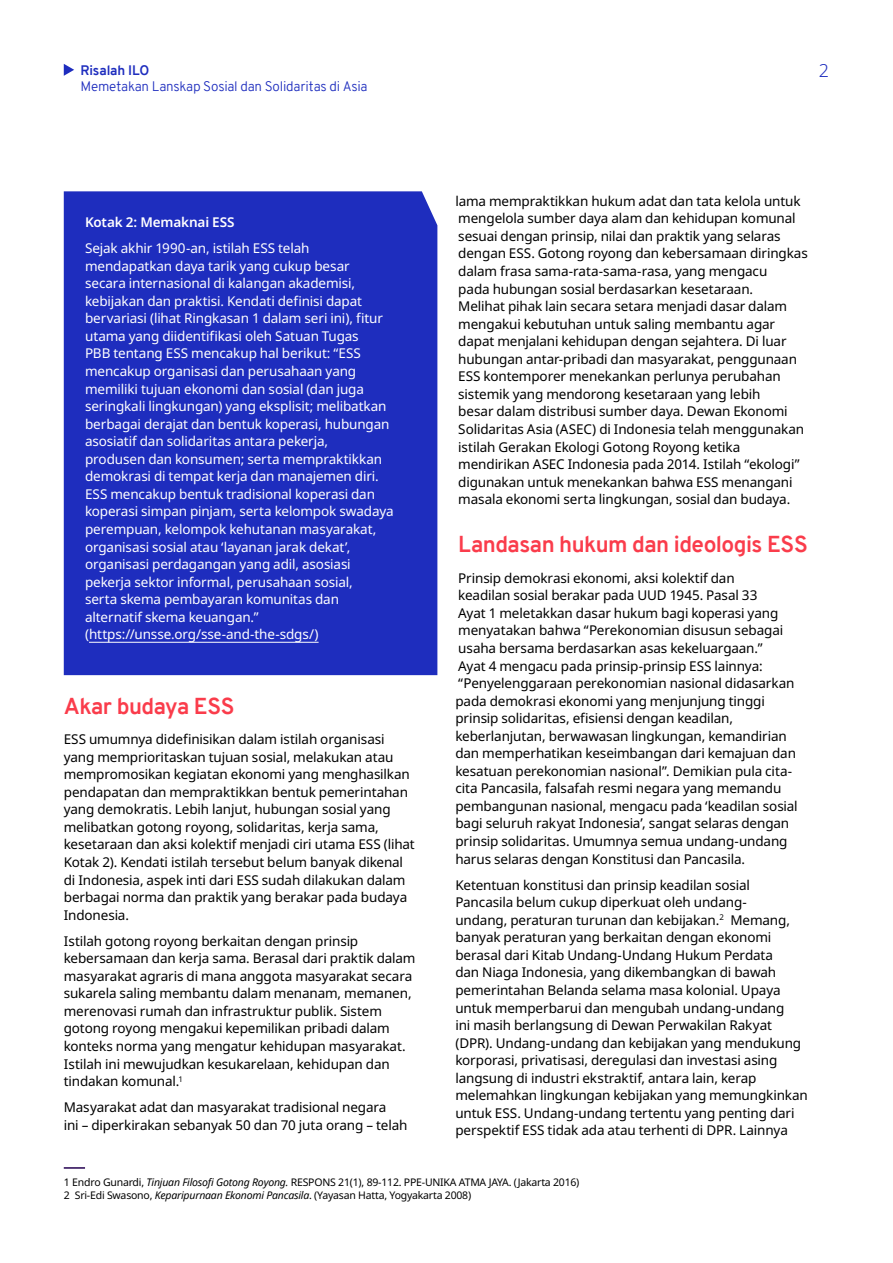
<style>
.page{position:relative;width:893px;height:1263px;background:#fff}
.page>*{position:absolute;margin:0;border:0;box-sizing:border-box;transform-origin:0 0}
.t1{font:700 22.5px "Overpass";letter-spacing:-.025em;color:#fa3c4b}
.t2{font:300 18px "Noto Sans";color:#1e2dbe}
.t3{font:13.5px/17.5px "Noto Sans";letter-spacing:-.01em;color:#000}
.t4{font:13.5px/17.5px "Noto Sans";letter-spacing:-.01em;color:#fff}
.t5{font:300 13.5px "Overpass";letter-spacing:-.01em;color:#1e2dbe}
.t6{font:600 13.5px "Noto Sans";letter-spacing:-.01em;color:#fff}
.t7{font:700 13.5px "Overpass";letter-spacing:-.01em;color:#1e2dbe}
.t8{font:10.5px/13.5px "Noto Sans";letter-spacing:-.02em;color:#000}
.s1{font-style:italic}
</style>
<div class="page">
<svg style="left:64px;top:64px;width:10px;height:12px"></svg>
<hr style="left:64px;top:1167px;width:21px;height:2px;background:#230050">
<div style="left:64px;top:191px;width:373px;height:484px;background:#1e2dbe"></div>
<hr style="left:89px;top:642px;width:230px;height:1px;background:#fff">
<p class="t7" style="left:80px;top:60px;width:71px">Risalah ILO</p>
<h2 class="t2" style="left:819px;top:57px;width:12px">2</h2>
<p class="t5" style="left:80px;top:77px;width:289px">Memetakan Lanskap Sosial dan Solidaritas di Asia</p>
<p class="t6" style="left:85px;top:213px;width:151px">Kotak 2: Memaknai ESS</p>
<p class="t4" style="left:85px;top:240px;width:310px">Sejak akhir 1990-an, istilah ESS telah mendapatkan daya tarik yang cukup besar secara internasional di kalangan akademisi, kebijakan dan praktisi. Kendati definisi dapat bervariasi (lihat Ringkasan 1 dalam seri ini), fitur utama yang diidentifikasi oleh Satuan Tugas<br>PBB tentang ESS mencakup hal berikut: “ESS mencakup organisasi dan perusahaan yang memiliki tujuan ekonomi dan sosial (dan juga seringkali lingkungan) yang eksplisit; melibatkan berbagai derajat dan bentuk koperasi, hubungan asosiatif dan solidaritas antara pekerja,<br>produsen dan konsumen; serta mempraktikkan demokrasi di tempat kerja dan manajemen diri.<br>ESS mencakup bentuk tradisional koperasi dan koperasi simpan pinjam, serta kelompok swadaya perempuan, kelompok kehutanan masyarakat, organisasi sosial atau ‘layanan jarak dekat’, organisasi perdagangan yang adil, asosiasi pekerja sektor informal, perusahaan sosial,<br>serta skema pembayaran komunitas dan alternatif skema keuangan.” (https://unsse.org/sse-and-the-sdgs/)</p>
<h1 class="t1" style="left:64px;top:690px;width:172px">Akar budaya ESS</h1>
<p class="t3" style="left:64px;top:731px;width:353px">ESS umumnya didefinisikan dalam istilah organisasi yang memprioritaskan tujuan sosial, melakukan atau mempromosikan kegiatan ekonomi yang menghasilkan pendapatan dan mempraktikkan bentuk pemerintahan yang demokratis. Lebih lanjut, hubungan sosial yang melibatkan gotong royong, solidaritas, kerja sama, kesetaraan dan aksi kolektif menjadi ciri utama ESS (lihat Kotak 2). Kendati istilah tersebut belum banyak dikenal di Indonesia, aspek inti dari ESS sudah dilakukan dalam berbagai norma dan praktik yang berakar pada budaya Indonesia.</p>
<p class="t3" style="left:64px;top:932px;width:353px">Istilah gotong royong berkaitan dengan prinsip kebersamaan dan kerja sama. Berasal dari praktik dalam masyarakat agraris di mana anggota masyarakat secara sukarela saling membantu dalam menanam, memanen, merenovasi rumah dan infrastruktur publik. Sistem gotong royong mengakui kepemilikan pribadi dalam konteks norma yang mengatur kehidupan masyarakat.<br>Istilah ini mewujudkan kesukarelaan, kehidupan dan tindakan komunal.<sup>1</sup></p>
<p class="t3" style="left:64px;top:1099px;width:345px">Masyarakat adat dan masyarakat tradisional negara<br>ini – diperkirakan sebanyak 50 dan 70 juta orang – telah</p>
<p class="t3" style="left:455px;top:192px;width:354px">lama mempraktikkan hukum adat dan tata kelola untuk mengelola sumber daya alam dan kehidupan komunal sesuai dengan prinsip, nilai dan praktik yang selaras dengan ESS. Gotong royong dan kebersamaan diringkas dalam frasa sama-rata-sama-rasa, yang mengacu<br>pada hubungan sosial berdasarkan kesetaraan.<br>Melihat pihak lain secara setara menjadi dasar dalam mengakui kebutuhan untuk saling membantu agar dapat menjalani kehidupan dengan sejahtera. Di luar hubungan antar-pribadi dan masyarakat, penggunaan ESS kontemporer menekankan perlunya perubahan sistemik yang mendorong kesetaraan yang lebih<br>besar dalam distribusi sumber daya. Dewan Ekonomi Solidaritas Asia (ASEC) di Indonesia telah menggunakan istilah Gerakan Ekologi Gotong Royong ketika mendirikan ASEC Indonesia pada 2014. Istilah “ekologi” digunakan untuk menekankan bahwa ESS menangani masala ekonomi serta lingkungan, sosial dan budaya.</p>
<h1 class="t1" style="left:458px;top:528px;width:351px">Landasan hukum dan ideologis ESS</h1>
<p class="t3" style="left:455px;top:569px;width:344px">Prinsip demokrasi ekonomi, aksi kolektif dan<br>keadilan sosial berakar pada UUD 1945. Pasal 33<br>Ayat 1 meletakkan dasar hukum bagi koperasi yang menyatakan bahwa “Perekonomian disusun sebagai usaha bersama berdasarkan asas kekeluargaan.”<br>Ayat 4 mengacu pada prinsip-prinsip ESS lainnya: “Penyelenggaraan perekonomian nasional didasarkan pada demokrasi ekonomi yang menjunjung tinggi prinsip solidaritas, efisiensi dengan keadilan, keberlanjutan, berwawasan lingkungan, kemandirian dan memperhatikan keseimbangan dari kemajuan dan kesatuan perekonomian nasional”. Demikian pula cita&shy;cita Pancasila, falsafah resmi negara yang memandu pembangunan nasional, mengacu pada ‘keadilan sosial bagi seluruh rakyat Indonesia’, sangat selaras dengan prinsip solidaritas. Umumnya semua undang-undang harus selaras dengan Konstitusi dan Pancasila.</p>
<p class="t3" style="left:455px;top:876px;width:354px">Ketentuan konstitusi dan prinsip keadilan sosial Pancasila belum cukup diperkuat oleh undang-<br>undang, peraturan turunan dan kebijakan.<sup>2</sup> Memang, banyak peraturan yang berkaitan dengan ekonomi berasal dari Kitab Undang-Undang Hukum Perdata<br>dan Niaga Indonesia, yang dikembangkan di bawah pemerintahan Belanda selama masa kolonial. Upaya untuk memperbarui dan mengubah undang-undang<br>ini masih berlangsung di Dewan Perwakilan Rakyat (DPR). Undang-undang dan kebijakan yang mendukung korporasi, privatisasi, deregulasi dan investasi asing langsung di industri ekstraktif, antara lain, kerap melemahkan lingkungan kebijakan yang memungkinkan untuk ESS. Undang-undang tertentu yang penting dari perspektif ESS tidak ada atau terhenti di DPR. Lainnya</p>
<p class="t8" style="left:64px;top:1175px;width:517px">1 Endro Gunardi, <span class="s1">Tinjuan Filosofi Gotong Royong.</span> RESPONS 21(1), 89-112. PPE-UNIKA ATMA JAYA. (Jakarta 2016)<br>2 Sri-Edi Swasono, <span class="s1">Keparipurnaan Ekonomi Pancasila</span>. (Yayasan Hatta, Yogyakarta 2008)</p>
</div>
